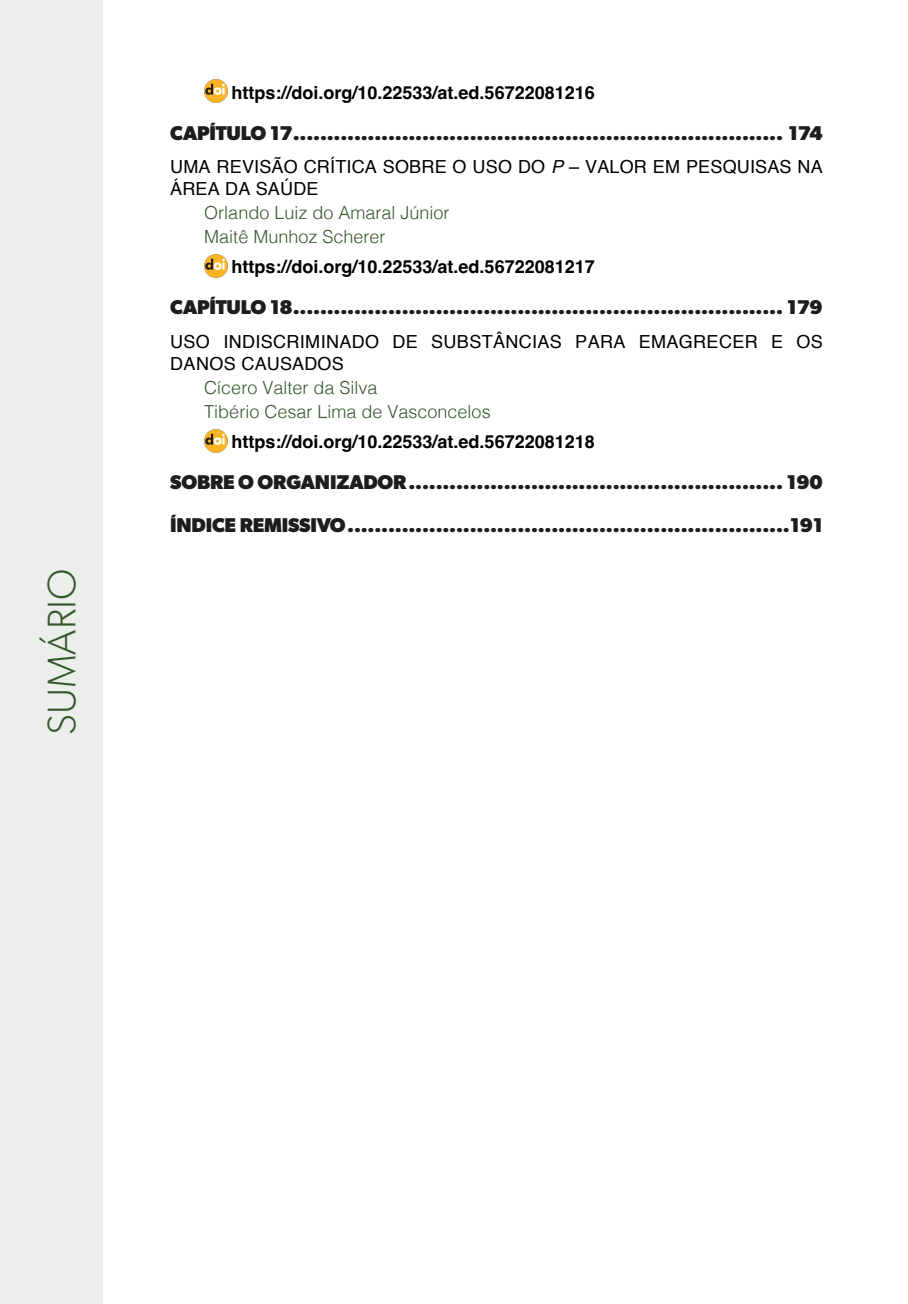
<style>
.page{position:relative;width:908px;height:1304px;background:#fff}
.page>*{position:absolute;margin:0;border:0;box-sizing:border-box;transform-origin:0 0}
.t1{font:300 40px "Gibson";color:#36592e}
.t2{font:700 20px/43px "Gibson";letter-spacing:-.01em;color:#1d1d1b}
.t3{font:700 18px "Helvetica";color:#000}
.t4{font:18px/22px "Helvetica";letter-spacing:.01em;color:#000}
.t5{font:300 18px/24px "Helvetica";color:#36592e}
.s1{font-style:italic}
</style>
<div class="page">
<div style="left:0;top:0;width:103px;height:1304px;background:#ebeeea"></div>
<img style="left:204px;top:80px;width:23px;height:23px">
<img style="left:204px;top:254px;width:23px;height:23px">
<img style="left:204px;top:429px;width:23px;height:23px">
<h1 class="t1" style="left:37px;top:735px;width:167px;rotate:-90deg">SUMÁRIO</h1>
<p class="t3" style="left:231px;top:81px;width:365px">https://doi.org/10.22533/at.ed.56722081216</p>
<p class="t2" style="left:170px;top:111px;width:653px">CAPÍTULO 17........................................................................ 174</p>
<p class="t4" style="left:170px;top:156px;width:653px">UMA REVISÃO CRÍTICA SOBRE O USO DO <span class="s1">P</span> – VALOR EM PESQUISAS NA<br>ÁREA DA SAÚDE</p>
<p class="t5" style="left:204px;top:199px;width:247px">Orlando Luiz do Amaral Júnior<br>Maitê Munhoz Scherer</p>
<p class="t3" style="left:231px;top:256px;width:365px">https://doi.org/10.22533/at.ed.56722081217</p>
<p class="t2" style="left:170px;top:286px;width:653px">CAPÍTULO 18........................................................................ 179</p>
<p class="t4" style="left:170px;top:331px;width:653px">USO INDISCRIMINADO DE SUBSTÂNCIAS PARA EMAGRECER E OS<br>DANOS CAUSADOS</p>
<p class="t5" style="left:204px;top:374px;width:288px">Cícero Valter da Silva<br>Tibério Cesar Lima de Vasconcelos</p>
<p class="t3" style="left:231px;top:431px;width:365px">https://doi.org/10.22533/at.ed.56722081218</p>
<p class="t2" style="left:170px;top:460px;width:653px">SOBRE O ORGANIZADOR....................................................... 190<br>ÍNDICE REMISSIVO.................................................................191</p>
</div>
